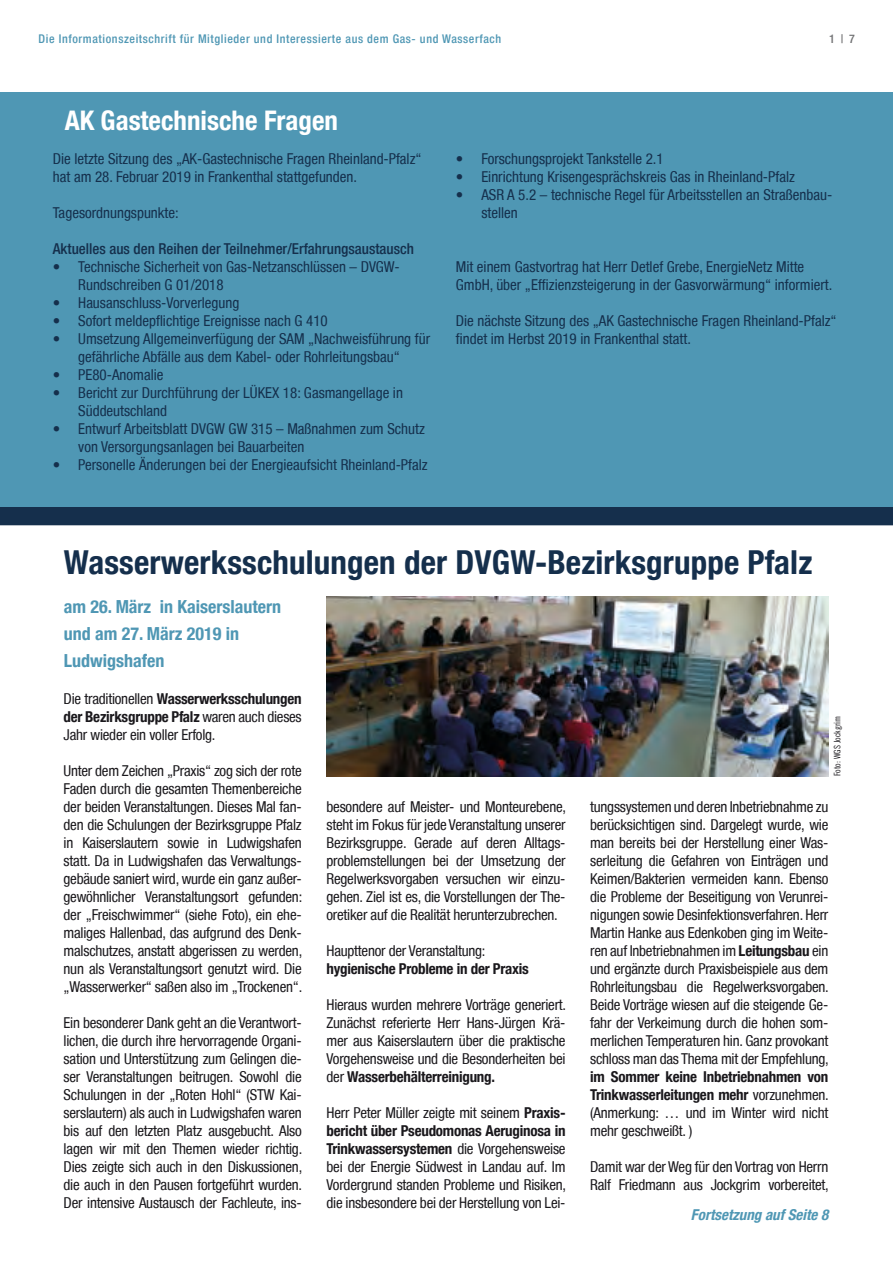
<style>
.page{position:relative;width:893px;height:1263px;background:#fff}
.page>*{position:absolute;margin:0;border:0;box-sizing:border-box;transform-origin:0 0}
.t1{font:700 condensed 33px "Helvetica Neue LT";letter-spacing:.005em;color:#152f4c}
.t2{font:700 condensed 27px "Helvetica Neue LT";color:#fff}
.t3{font:700 condensed 18px/27px "Helvetica Neue LT";color:#4f97b4}
.t4{font:condensed 15px/18px "Helvetica Neue LT";letter-spacing:-.015em;color:#1a181c;text-align:justify}
.t5{font:condensed 15px/18px "Helvetica Neue LT";color:#152f4c}
.t6{font:500 condensed 15px "Helvetica Neue LT";color:#152f4c}
.t7{font:700 condensed 15px "Helvetica Neue LT";letter-spacing:-.015em;color:#1a181c}
.t8{font:italic 700 condensed 15px "Helvetica Neue LT";color:#4f97b4}
.t9{font:500 condensed 12px "Helvetica Neue LT";letter-spacing:.05em;color:#4f97b4}
.t10{font:500 condensed 12px "Helvetica Neue LT";color:#707173}
.t11{font:9px "Trade Gothic Cond Eighteen";color:#1a181c}
.s1{font-weight:700}
</style>
<div class="page">
<div style="left:0;top:506px;width:893px;height:19px;background:#152f4c"></div>
<div style="left:0;top:92px;width:893px;height:414px;background:#4f97b4"></div>
<img style="left:327px;top:596px;width:501px;height:180px">
<p class="t9" style="left:39px;top:31px;width:464px">Die Informationszeitschrift für Mitglieder und Interessierte aus dem Gas- und Wasserfach</p>
<p class="t10" style="left:829px;top:31px;width:27px">1 | 7</p>
<h2 class="t2" style="left:65px;top:104px;width:275px">AK Gastechnische Fragen</h2>
<p class="t5" style="left:53px;top:150px;width:370px">Die letzte Sitzung des „AK-Gastechnische Fragen Rheinland-Pfalz“ hat am 28. Februar 2019 in Frankenthal stattgefunden.</p>
<p class="t5" style="left:53px;top:204px;width:127px">Tagesordnungspunkte:</p>
<p class="t6" style="left:53px;top:240px;width:363px">Aktuelles aus den Reihen der Teilnehmer/Erfahrungsaustausch</p>
<p class="t5" style="left:78px;top:258px;width:323px;text-indent:-26px">• Technische Sicherheit von Gas-Netzanschlüssen – DVGW-<br>Rundschreiben G 01/2018</p>
<p class="t5" style="left:53px;top:294px;width:188px">• Hausanschluss-Vorverlegung</p>
<p class="t5" style="left:53px;top:312px;width:277px">• Sofort meldepflichtige Ereignisse nach G 410</p>
<p class="t5" style="left:53px;top:330px;width:379px;text-align:center">• Umsetzung Allgemeinverfügung der SAM „Nachweisführung für gefährliche Abfälle aus dem Kabel- oder Rohrleitungsbau“</p>
<p class="t5" style="left:53px;top:366px;width:112px">• PE80-Anomalie</p>
<p class="t5" style="left:78px;top:384px;width:326px;text-indent:-26px">• Bericht zur Durchführung der LÜKEX 18: Gasmangellage in<br>Süddeutschland</p>
<p class="t5" style="left:78px;top:420px;width:348px;text-indent:-26px">• Entwurf Arbeitsblatt DVGW GW 315 – Maßnahmen zum Schutz von Versorgungsanlagen bei Bauarbeiten</p>
<p class="t5" style="left:53px;top:456px;width:376px">• Personelle Änderungen bei der Energieaufsicht Rheinland-Pfalz</p>
<p class="t5" style="left:456px;top:150px;width:209px">• Forschungsprojekt Tankstelle 2.1</p>
<p class="t5" style="left:456px;top:168px;width:341px">• Einrichtung Krisengesprächskreis Gas in Rheinland-Pfalz</p>
<p class="t5" style="left:481px;top:186px;width:352px;text-indent:-26px">• ASR A 5.2 – technische Regel für Arbeitsstellen an Straßenbau&shy;stellen</p>
<p class="t5" style="left:456px;top:258px;width:378px">Mit einem Gastvortrag hat Herr Detlef Grebe, EnergieNetz Mitte<br>GmbH, über „Effizienzsteigerung in der Gasvorwärmung“ informiert.</p>
<p class="t5" style="left:456px;top:312px;width:382px">Die nächste Sitzung des „AK Gastechnische Fragen Rheinland-Pfalz“ findet im Herbst 2019 in Frankenthal statt.</p>
<h1 class="t1" style="left:64px;top:542px;width:750px">Wasserwerksschulungen der DVGW-Bezirksgruppe Pfalz</h1>
<p class="t3" style="left:64px;top:592px;width:219px">am 26. März in Kaiserslautern und am 27. März 2019 in<br>Ludwigshafen</p>
<p class="t4" style="left:64px;top:690px;width:240px">Die traditionellen <span class="s1">Wasserwerksschulungen der Bezirksgruppe Pfalz</span> waren auch dieses Jahr wieder ein voller Erfolg.</p>
<p class="t4" style="left:64px;top:762px;width:240px">Unter dem Zeichen „Praxis“ zog sich der rote Faden durch die gesamten Themenbereiche der beiden Veranstaltungen. Dieses Mal fan&shy;den die Schulungen der Bezirksgruppe Pfalz in Kaiserslautern sowie in Ludwigshafen statt. Da in Ludwigshafen das Verwaltungs&shy;gebäude saniert wird, wurde ein ganz außer&shy;gewöhnlicher Veranstaltungsort gefunden: der „Freischwimmer“ (siehe Foto), ein ehe&shy;maliges Hallenbad, das aufgrund des Denk&shy;malschutzes, anstatt abgerissen zu werden, nun als Veranstaltungsort genutzt wird. Die „Wasserwerker“ saßen also im „Trockenen“.</p>
<p class="t4" style="left:64px;top:1014px;width:240px;text-align:left">Ein besonderer Dank geht an die Verantwort&shy;lichen, die durch ihre hervorragende Organi&shy;sation und Unterstützung zum Gelingen die&shy;ser Veranstaltungen beitrugen. Sowohl die Schulungen in der „Roten Hohl“ (STW Kai&shy;serslautern) als auch in Ludwigshafen waren bis auf den letzten Platz ausgebucht. Also lagen wir mit den Themen wieder richtig.<br>Dies zeigte sich auch in den Diskussionen, die auch in den Pausen fortgeführt wurden.<br>Der intensive Austausch der Fachleute, ins-</p>
<p class="t4" style="left:327px;top:798px;width:241px">besondere auf Meister- und Monteurebene, steht im Fokus für jede Veranstaltung unserer Bezirksgruppe. Gerade auf deren Alltags&shy;problemstellungen bei der Umsetzung der Regelwerksvorgaben versuchen wir einzu&shy;gehen. Ziel ist es, die Vorstellungen der The&shy;oretiker auf die Realität herunterzubrechen.</p>
<p class="t4" style="left:327px;top:942px;width:160px">Haupttenor der Veranstaltung:</p>
<p class="t7" style="left:327px;top:960px;width:204px">hygienische Probleme in der Praxis</p>
<p class="t4" style="left:327px;top:996px;width:240px">Hieraus wurden mehrere Vorträge generiert.<br>Zunächst referierte Herr Hans-Jürgen Krä&shy;mer aus Kaiserslautern über die praktische Vorgehensweise und die Besonderheiten bei der <span class="s1">Wasserbehälterreinigung.</span></p>
<p class="t4" style="left:327px;top:1104px;width:241px">Herr Peter Müller zeigte mit seinem <span class="s1">Praxis&shy;bericht über Pseudomonas Aeruginosa in Trinkwassersystemen</span> die Vorgehensweise bei der Energie Südwest in Landau auf. Im Vordergrund standen Probleme und Risiken, die insbesondere bei der Herstellung von Lei-</p>
<p class="t11" style="left:832px;top:776px;width:62px;rotate:-90deg">Foto: WGS Jockgrim</p>
<p class="t4" style="left:590px;top:798px;width:240px;text-align:left">tungssystemen und deren Inbetriebnahme zu berücksichtigen sind. Dargelegt wurde, wie man bereits bei der Herstellung einer Was&shy;serleitung die Gefahren von Einträgen und Keimen/Bakterien vermeiden kann. Ebenso die Probleme der Beseitigung von Verunrei&shy;nigungen sowie Desinfektionsverfahren. Herr Martin Hanke aus Edenkoben ging im Weite&shy;ren auf Inbetriebnahmen im <span class="s1">Leitungsbau</span> ein und ergänzte durch Praxisbeispiele aus dem Rohrleitungsbau die Regelwerksvorgaben.<br>Beide Vorträge wiesen auf die steigende Ge&shy;fahr der Verkeimung durch die hohen som&shy;merlichen Temperaturen hin. Ganz provokant schloss man das Thema mit der Empfehlung,</p>
<p class="t4" style="left:590px;top:1068px;width:240px"><span class="s1">im Sommer keine Inbetriebnahmen von Trinkwasserleitungen mehr</span> vorzunehmen. (Anmerkung: … und im Winter wird nicht mehr geschweißt. )</p>
<p class="t4" style="left:590px;top:1158px;width:240px">Damit war der Weg für den Vortrag von Herrn<br>Ralf Friedmann aus Jockgrim vorbereitet,</p>
<p class="t8" style="left:691px;top:1206px;width:139px">Fortsetzung auf Seite 8</p>
</div>
